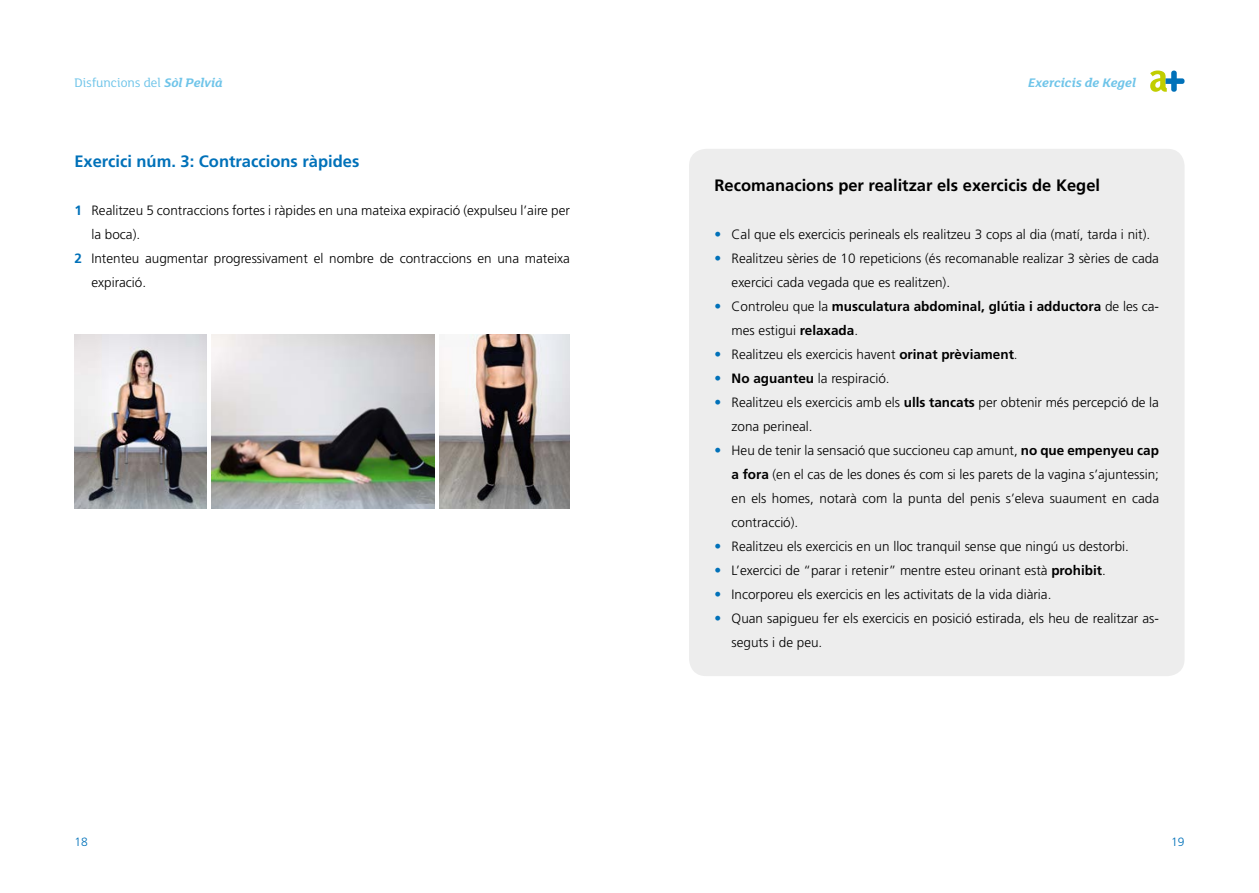
<style>
.page{position:relative;width:1259px;height:893px;background:#fff}
.page>*{position:absolute;margin:0;border:0;box-sizing:border-box;transform-origin:0 0}
.t1{font:700 16.5px "Frutiger LT Std";color:#000}
.t2{font:700 16.5px "Frutiger LT Std";color:#0071b9}
.t3{font:300 13.5px/24px "Frutiger LT Std";color:#000}
.t4{font:700 13.5px/24px "Frutiger LT Std";color:#000}
.t5{font:13.5px "FS Lola";color:#6ec4e9}
.t6{font:italic 700 13.5px "FS Lola";color:#6ec4e9}
.t7{font:300 12px "Frutiger LT Std";color:#0071b9}
.s1{font-weight:700;font-style:italic}
.s2{font-weight:700;color:#0071b9}
.s3{font-family:"Helvetica LT Std";color:#0071b9}
.s4{font-family:"Helvetica LT Std";font-weight:300;color:#0071b9}
.s5{font-weight:300}
.s6{font-weight:700}
</style>
<div class="page">
<svg style="left:1150px;top:71px;width:34px;height:21px"></svg>
<div style="left:689px;top:149px;width:495px;height:527px;background:#ededed;border-radius:17px"></div>
<img style="left:74px;top:335px;width:133px;height:174px">
<img style="left:211px;top:335px;width:224px;height:174px">
<img style="left:440px;top:335px;width:130px;height:173px">
<p class="t5" style="left:74px;top:73px;width:150px">Disfuncions del <span class="s1">Sòl Pelvià</span></p>
<p class="t2" style="left:74px;top:151px;width:286px">Exercici núm. 3: Contraccions ràpides</p>
<p class="t3" style="left:74px;top:198px;width:497px"><span class="s2">1</span> Realitzeu 5 contraccions fortes i ràpides en una mateixa expiració (expulseu l’aire per</p>
<p class="t3" style="left:91px;top:222px;width:48px">la boca).</p>
<p class="t3" style="left:74px;top:246px;width:497px"><span class="s2">2</span> Intenteu augmentar progressivament el nombre de contraccions en una mateixa</p>
<p class="t3" style="left:91px;top:270px;width:54px">expiració.</p>
<p class="t7" style="left:74px;top:835px;width:15px">18</p>
<p class="t6" style="left:1028px;top:73px;width:109px">Exercicis de Kegel</p>
<p class="t1" style="left:714px;top:175px;width:387px">Recomanacions per realitzar els exercicis de Kegel</p>
<p class="t3" style="left:714px;top:222px;width:434px"><span class="s3">•</span> Cal que els exercicis perineals els realitzeu 3 cops al dia (matí, tarda i nit).</p>
<p class="t3" style="left:731px;top:246px;width:429px;text-indent:-17px"><span class="s3">•</span> Realitzeu sèries de 10 repeticions (és recomanable realizar 3 sèries de cada exercici cada vegada que es realitzen).</p>
<p class="t4" style="left:731px;top:294px;width:429px;text-indent:-17px"><span class="s4">•</span> <span class="s5">Controleu que la</span> musculatura abdominal, glútia i adductora <span class="s5">de les ca&shy;mes estigui</span> relaxada<span class="s5">.</span></p>
<p class="t3" style="left:714px;top:342px;width:302px"><span class="s3">•</span> Realitzeu els exercicis havent <span class="s6">orinat prèviament</span>.</p>
<p class="t3" style="left:714px;top:366px;width:174px"><span class="s3">•</span> <span class="s6">No aguanteu</span> la respiració.</p>
<p class="t3" style="left:731px;top:390px;width:429px;text-indent:-17px"><span class="s3">•</span> Realitzeu els exercicis amb els <span class="s6">ulls tancats</span> per obtenir més percepció de la zona perineal.</p>
<p class="t3" style="left:731px;top:438px;width:429px;text-align:justify;text-indent:-17px"><span class="s3">•</span> Heu de tenir la sensació que succioneu cap amunt, <span class="s6">no que empenyeu cap a fora</span> (en el cas de les dones és com si les parets de la vagina s’ajuntessin; en els homes, notarà com la punta del penis s’eleva suaument en cada contracció).</p>
<p class="t3" style="left:714px;top:534px;width:413px"><span class="s3">•</span> Realitzeu els exercicis en un lloc tranquil sense que ningú us destorbi.</p>
<p class="t3" style="left:714px;top:558px;width:390px"><span class="s3">•</span> L’exercici de “parar i retenir” mentre esteu orinant està <span class="s6">prohibit</span>.</p>
<p class="t3" style="left:714px;top:582px;width:336px"><span class="s3">•</span> Incorporeu els exercicis en les activitats de la vida diària.</p>
<p class="t3" style="left:731px;top:606px;width:429px;text-indent:-17px"><span class="s3">•</span> Quan sapigueu fer els exercicis en posició estirada, els heu de realitzar as&shy;seguts i de peu.</p>
<p class="t7" style="left:1171px;top:835px;width:15px">19</p>
</div>
